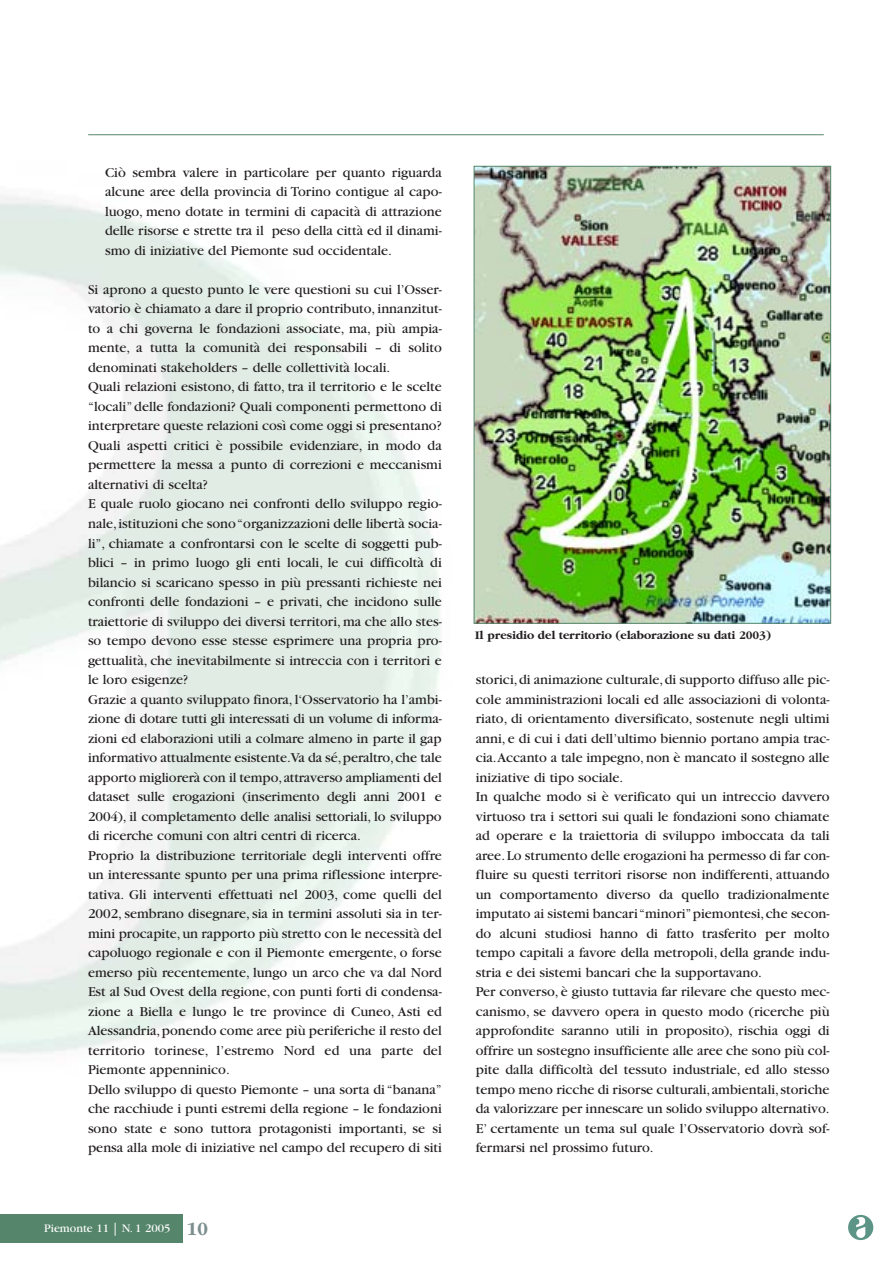
<style>
.page{position:relative;width:893px;height:1262px;background:#fff}
.page>*{position:absolute;margin:0;border:0;box-sizing:border-box;transform-origin:0 0}
.t1{font:14.25px/19.5px "Garamond";color:#231f20}
.t2{font:700 12px "Garamond";color:#231f20}
.t3{font:12px "Garamond";color:#fff}
.s1{font-size:18px}
.s2{font-weight:700;font-size:19.5px;color:#7b8e8d}
</style>
<div class="page">
<div style="left:0;top:1213px;width:183px;height:29px;background:#55856b"></div>
<svg style="left:848px;top:1214px;width:25px;height:26px"></svg>
<hr style="left:88px;top:134px;width:735px;height:1px;background:#55856b">
<img style="left:475px;top:168px;width:354px;height:453px">
<p class="t1" style="left:105px;top:164px;width:338px;text-align:justify">Ciò sembra valere in particolare per quanto riguarda alcune aree della provincia di Torino contigue al capo&shy;luogo, meno dotate in termini di capacità di attrazione delle risorse e strette tra il peso della città ed il dinami&shy;smo di iniziative del Piemonte sud occidentale.</p>
<p class="t1" style="left:88px;top:281px;width:355px">Si aprono a questo punto le vere questioni su cui l’Osser&shy;vatorio è chiamato a dare il proprio contributo, innanzitut&shy;to a chi governa le fondazioni associate, ma, più ampia&shy;mente, a tutta la comunità dei responsabili – di solito denominati stakeholders – delle collettività locali.<br>Quali relazioni esistono, di fatto, tra il territorio e le scelte “locali” delle fondazioni? Quali componenti permettono di interpretare queste relazioni così come oggi si presentano?<br>Quali aspetti critici è possibile evidenziare, in modo da permettere la messa a punto di correzioni e meccanismi alternativi di scelta?<br>E quale ruolo giocano nei confronti dello sviluppo regio&shy;nale,istituzioni che sono “organizzazioni delle libertà socia&shy;li”, chiamate a confrontarsi con le scelte di soggetti pub&shy;blici – in primo luogo gli enti locali, le cui difficoltà di bilancio si scaricano spesso in più pressanti richieste nei confronti delle fondazioni – e privati, che incidono sulle traiettorie di sviluppo dei diversi territori, ma che allo stes&shy;so tempo devono esse stesse esprimere una propria pro&shy;gettualità, che inevitabilmente si intreccia con i territori e le loro esigenze?<br>Grazie a quanto sviluppato finora, l‘Osservatorio ha l’ambi&shy;zione di dotare tutti gli interessati di un volume di informa&shy;zioni ed elaborazioni utili a colmare almeno in parte il gap informativo attualmente esistente.Va da sé,peraltro,che tale apporto migliorerà con il tempo,attraverso ampliamenti del dataset sulle erogazioni (inserimento degli anni 2001 e 2004), il completamento delle analisi settoriali, lo sviluppo di ricerche comuni con altri centri di ricerca.<br>Proprio la distribuzione territoriale degli interventi offre un interessante spunto per una prima riflessione interpre&shy;tativa. Gli interventi effettuati nel 2003, come quelli del 2002, sembrano disegnare, sia in termini assoluti sia in ter&shy;mini procapite,un rapporto più stretto con le necessità del capoluogo regionale e con il Piemonte emergente, o forse emerso più recentemente, lungo un arco che va dal Nord Est al Sud Ovest della regione, con punti forti di condensa&shy;zione a Biella e lungo le tre province di Cuneo, Asti ed Alessandria,ponendo come aree più periferiche il resto del territorio torinese, l’estremo Nord ed una parte del Piemonte appenninico.<br>Dello sviluppo di questo Piemonte – una sorta di “banana” che racchiude i punti estremi della regione – le fondazioni sono state e sono tuttora protagonisti importanti, se si pensa alla mole di iniziative nel campo del recupero di siti</p>
<p class="t3" style="left:44px;top:1224px;width:165px">Piemonte 11 <span class="s1">|</span> N. 1 2005 <span class="s2">10</span></p>
<p class="t2" style="left:475px;top:630px;width:297px">Il presidio del territorio (elaborazione su dati 2003)</p>
<p class="t1" style="left:476px;top:671px;width:355px">storici,di animazione culturale,di supporto diffuso alle pic&shy;cole amministrazioni locali ed alle associazioni di volonta&shy;riato, di orientamento diversificato, sostenute negli ultimi anni, e di cui i dati dell’ultimo biennio portano ampia trac&shy;cia.Accanto a tale impegno, non è mancato il sostegno alle iniziative di tipo sociale.<br>In qualche modo si è verificato qui un intreccio davvero virtuoso tra i settori sui quali le fondazioni sono chiamate ad operare e la traiettoria di sviluppo imboccata da tali aree.Lo strumento delle erogazioni ha permesso di far con&shy;fluire su questi territori risorse non indifferenti, attuando un comportamento diverso da quello tradizionalmente imputato ai sistemi bancari “minori”piemontesi,che secon&shy;do alcuni studiosi hanno di fatto trasferito per molto tempo capitali a favore della metropoli, della grande indu&shy;stria e dei sistemi bancari che la supportavano.<br>Per converso, è giusto tuttavia far rilevare che questo mec&shy;canismo, se davvero opera in questo modo (ricerche più approfondite saranno utili in proposito), rischia oggi di offrire un sostegno insufficiente alle aree che sono più col&shy;pite dalla difficoltà del tessuto industriale, ed allo stesso tempo meno ricche di risorse culturali,ambientali,storiche da valorizzare per innescare un solido sviluppo alternativo.<br>E’ certamente un tema sul quale l’Osservatorio dovrà sof&shy;fermarsi nel prossimo futuro.</p>
</div>
